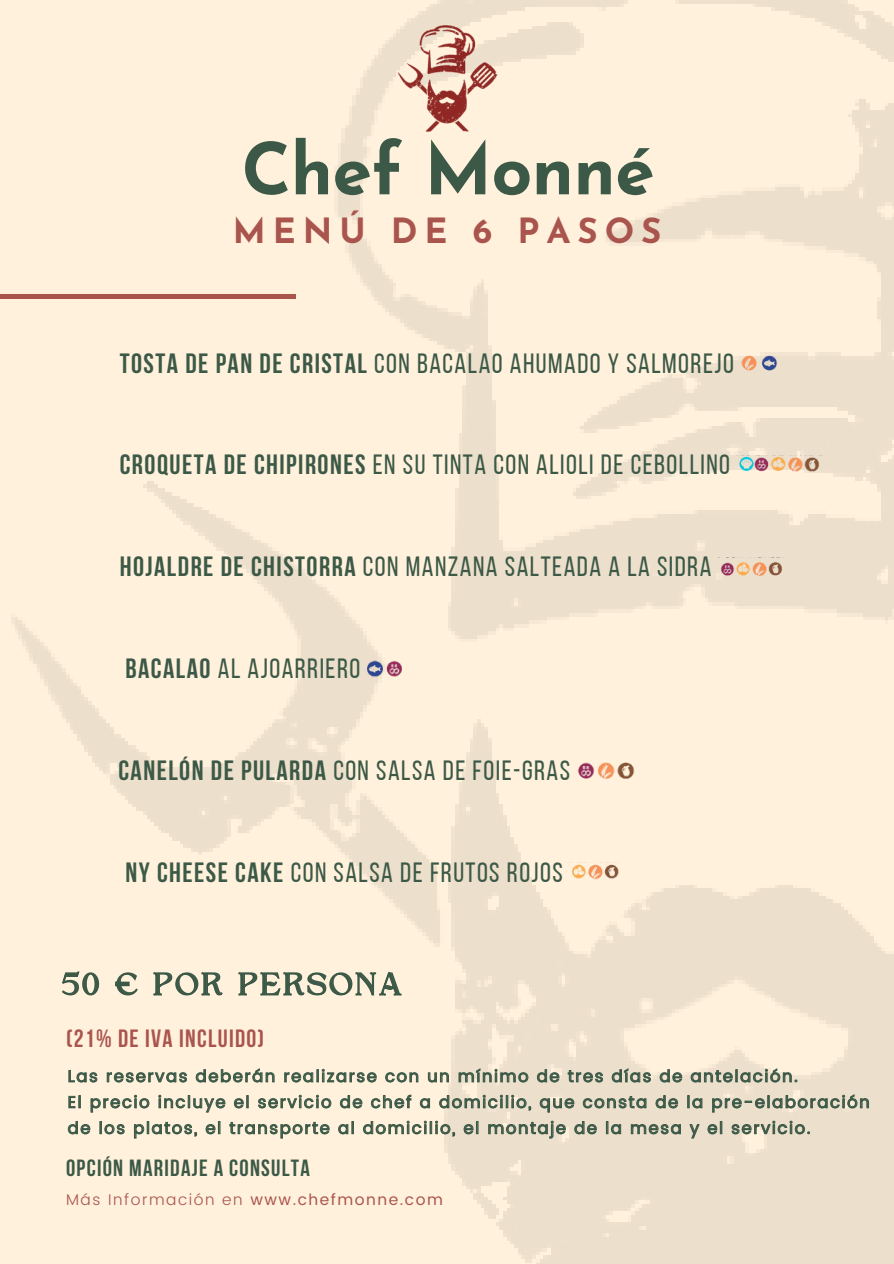
<style>
.page{position:relative;width:894px;height:1264px;background:#fff}
.page>*{position:absolute;margin:0;border:0;box-sizing:border-box;transform-origin:0 0}
.t1{font:700 71.55px "Josefin Sans";letter-spacing:-.01em;color:#3c5947}
.t2{font:700 34.65px "Josefin Sans";letter-spacing:.2em;color:#aa544e}
.t3{font:31.35px "Higuen";letter-spacing:.115em;color:#3c5947}
.t4{font:27.75px "Bebas Neue";letter-spacing:.055em;color:#3c5947}
.t5{font:700 24.9px "Bebas Neue";letter-spacing:.055em;color:#aa544e}
.t6{font:700 23.4px "Bebas Neue";letter-spacing:.055em;color:#3c5947}
.t7{font:16.5px/26px "Poppins";letter-spacing:.1em;color:#3c5947}
.t8{font:15.6px "Poppins";letter-spacing:.1em;color:#aa544e}
.s1{font-weight:700}
.s2{font-weight:300}
</style>
<div class="page">
<img style="left:0;top:0;width:893px;height:1263px">
<hr style="left:0;top:295px;width:296px;height:4px;background:#aa544e">
<img style="left:395px;top:22px;width:104px;height:111px">
<img style="left:740px;top:353px;width:39px;height:19px">
<img style="left:736px;top:455px;width:87px;height:18px">
<img style="left:718px;top:557px;width:66px;height:18px">
<img style="left:363px;top:660px;width:45px;height:17px">
<img style="left:575px;top:761px;width:65px;height:18px">
<img style="left:569px;top:863px;width:51px;height:18px">
<svg style="left:61px;top:969px;width:341px;height:34px;background:#d6d1bd"></svg>
<svg style="left:68px;top:1067px;width:729px;height:15px;background:#c5c3af"></svg>
<svg style="left:68px;top:1093px;width:801px;height:19px;background:#cdc9b5"></svg>
<svg style="left:68px;top:1120px;width:742px;height:18px;background:#cbc7b4"></svg>
<h1 class="t1" style="left:241px;top:141px;width:414px">Chef Monné</h1>
<p class="t2" style="left:233px;top:217px;width:430px">MENÚ DE 6 PASOS</p>
<p class="t4" style="left:120px;top:352px;width:615px"><span class="s1">TOSTA DE PAN DE CRISTAL</span> CON BACALAO AHUMADO Y SALMOREJO</p>
<p class="t4" style="left:120px;top:453px;width:611px"><span class="s1">CROQUETA DE CHIPIRONES</span> EN SU TINTA CON ALIOLI DE CEBOLLINO</p>
<p class="t4" style="left:120px;top:555px;width:593px"><span class="s1">HOJALDRE DE CHISTORRA</span> CON MANZANA SALTEADA A LA SIDRA</p>
<p class="t4" style="left:125px;top:657px;width:236px"><span class="s1">BACALAO</span> AL AJOARRIERO</p>
<p class="t4" style="left:118px;top:759px;width:453px"><span class="s1">CANELÓN DE PULARDA</span> CON SALSA DE FOIE-GRAS</p>
<p class="t4" style="left:125px;top:861px;width:439px"><span class="s1">NY CHEESE CAKE</span> CON SALSA DE FRUTOS ROJOS</p>
<p class="t3" style="left:63px;top:971px;width:340px">50 € POR PERSONA</p>
<p class="t5" style="left:66px;top:1028px;width:199px">(21% DE IVA INCLUIDO)</p>
<p class="t7" style="left:68px;top:1063px;width:803px">Las reservas deberán realizarse con un mínimo de tres días de antelación.<br>El precio incluye el servicio de chef a domicilio, que consta de la pre-elaboración de los platos, el transporte al domicilio, el montaje de la mesa y el servicio.</p>
<p class="t6" style="left:66px;top:1158px;width:245px">OPCIÓN MARIDAJE A CONSULTA</p>
<p class="t8" style="left:66px;top:1190px;width:378px"><span class="s2">Más Información en</span> www.chefmonne.com</p>
</div>
